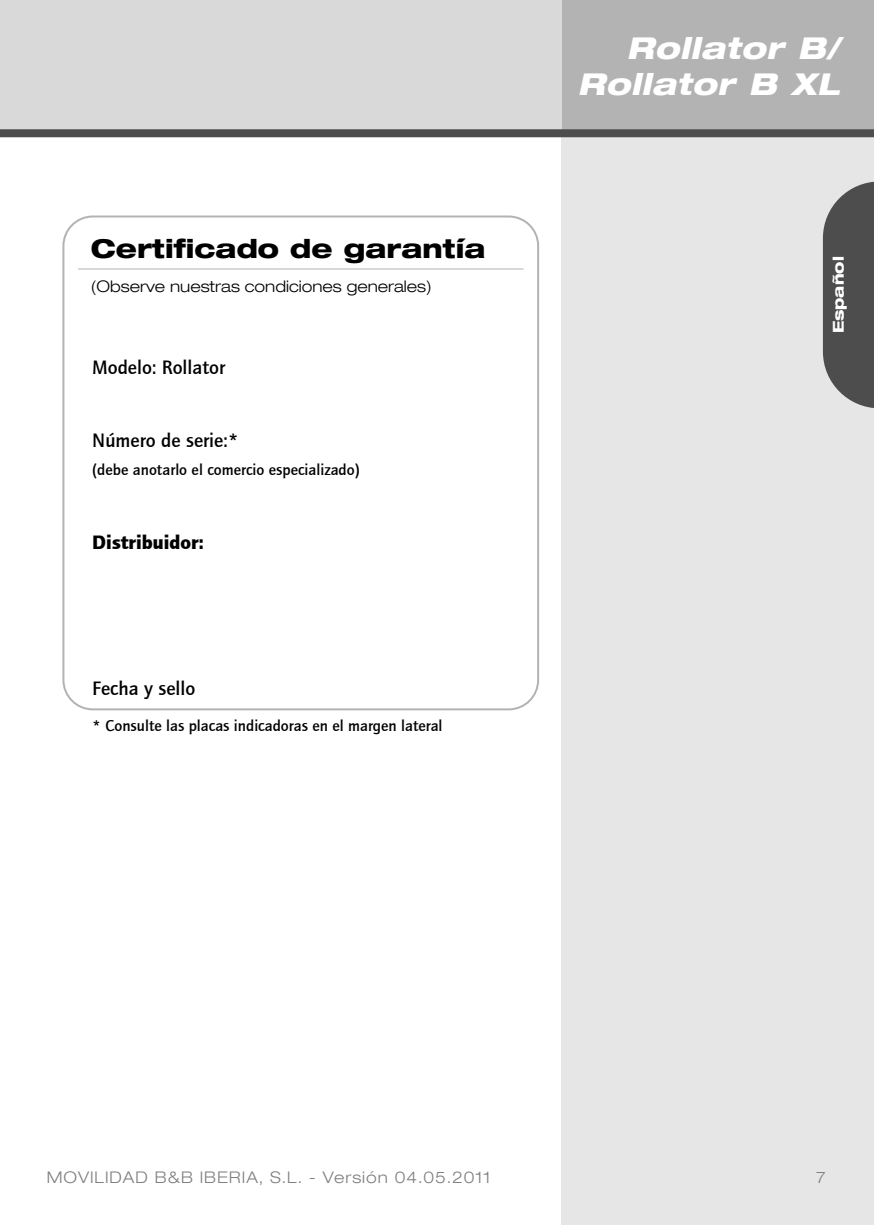
<style>
.page{position:relative;width:874px;height:1225px;background:#fff}
.page>*{position:absolute;margin:0;border:0;box-sizing:border-box;transform-origin:0 0}
.t1{font:800 30px/36px "Helve Neu Hea Ext Obl";letter-spacing:.02em;color:#fff;text-align:right}
.t2{font:800 expanded 26px "Helvetica Neue";color:#000}
.t3{font:500 20px "Quay Sans";color:#000}
.t4{font:900 20px "Quay Sans";color:#000}
.t5{font:500 16px "Quay Sans";color:#000}
.t6{font:300 16px "Helve Neu Lig Ext";letter-spacing:.06em;color:#808080}
.t7{font:300 16px "Helve Neu Lig Ext";color:#000}
.t8{font:800 expanded 15px "Helvetica Neue";color:#fff}
</style>
<div class="page">
<div style="left:561px;top:133px;width:312px;height:1092px;background:#e6e6e6"></div>
<div style="left:561px;top:0;width:312px;height:133px;background:#b3b3b3"></div>
<div style="left:0;top:0;width:561px;height:133px;background:#d9d9d9"></div>
<div style="left:0;top:129px;width:873px;height:8px;background:#4d4d4d"></div>
<svg style="left:822px;top:182px;width:51px;height:226px;background:#616161"></svg>
<svg style="left:62px;top:215px;width:477px;height:495px"></svg>
<hr style="left:78px;top:268px;width:445px;height:1px;background:#b3b3b3">
<h2 class="t2" style="left:91px;top:238px;width:396px">Certificado de garantía</h2>
<p class="t7" style="left:91px;top:281px;width:342px">(Observe nuestras condiciones generales)</p>
<p class="t3" style="left:92px;top:359px;width:134px">Modelo: Rollator</p>
<p class="t3" style="left:92px;top:432px;width:148px">Número de serie:*</p>
<p class="t5" style="left:92px;top:463px;width:269px">(debe anotarlo el comercio especializado)</p>
<p class="t4" style="left:92px;top:533px;width:113px">Distribuidor:</p>
<p class="t3" style="left:92px;top:679px;width:105px">Fecha y sello</p>
<p class="t5" style="left:92px;top:719px;width:352px">* Consulte las placas indicadoras en el margen lateral</p>
<h1 class="t1" style="left:577px;top:33px;width:263px">Rollator B/<br>Rollator B XL</h1>
<p class="t8" style="left:832px;top:333px;width:78px;rotate:-90deg">Español</p>
<p class="t6" style="left:47px;top:1171px;width:445px">MOVILIDAD B&amp;B IBERIA, S.L. - Versión 04.05.2011</p>
<p class="t6" style="left:815px;top:1171px;width:11px">7</p>
</div>
